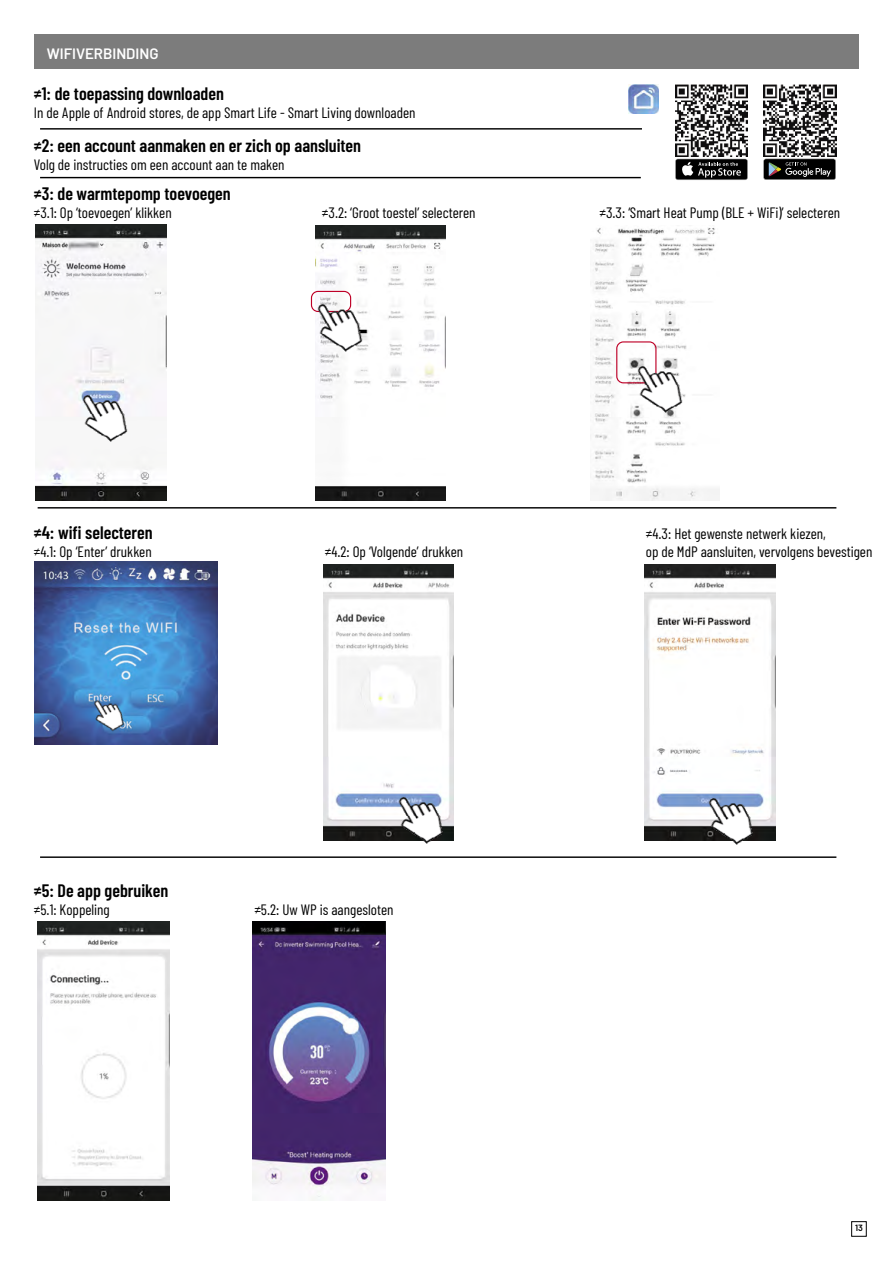
<style>
.page{position:relative;width:893px;height:1263px;background:#fff}
.page>*{position:absolute;margin:0;border:0;box-sizing:border-box;transform-origin:0 0}
.t1{font:600 18px "Barlow Condensed";color:#000}
.t2{font:15px "Barlow Condensed";color:#000}
.t3{font:600 15px "Barlow";color:#fff}
.t4{font:600 9px "Barlow";color:#000}
</style>
<div class="page">
<img style="left:629px;top:84px;width:29px;height:29px">
<img style="left:675px;top:84px;width:73px;height:73px">
<img style="left:764px;top:84px;width:72px;height:73px">
<svg style="left:763px;top:159px;width:73px;height:21px"></svg>
<svg style="left:675px;top:159px;width:73px;height:21px"></svg>
<hr style="left:40px;top:128px;width:602px;height:2px;background:#000">
<hr style="left:40px;top:177px;width:601px;height:1px;background:#000">
<hr style="left:38px;top:507px;width:798px;height:1px;background:#000">
<hr style="left:40px;top:856px;width:796px;height:2px;background:#000">
<img style="left:36px;top:224px;width:131px;height:276px">
<img style="left:315px;top:225px;width:131px;height:276px">
<img style="left:590px;top:228px;width:129px;height:273px">
<img style="left:81px;top:393px;width:47px;height:53px">
<div style="left:311px;top:291px;width:40px;height:21px;border:1px solid #be0027;border-radius:7px"></div>
<img style="left:317px;top:303px;width:47px;height:52px">
<div style="left:616px;top:341px;width:40px;height:42px;border:1px solid #be0027;border-radius:7px"></div>
<img style="left:637px;top:364px;width:47px;height:53px">
<img style="left:34px;top:562px;width:183px;height:183px">
<img style="left:94px;top:699px;width:30px;height:34px">
<img style="left:323px;top:564px;width:131px;height:276px">
<img style="left:645px;top:564px;width:130px;height:276px">
<img style="left:398px;top:795px;width:47px;height:49px">
<img style="left:707px;top:796px;width:47px;height:49px">
<img style="left:38px;top:921px;width:132px;height:280px">
<img style="left:253px;top:921px;width:132px;height:280px">
<div style="left:851px;top:1221px;width:16px;height:15px;border:1px solid #000"></div>
<div style="left:34px;top:34px;width:825px;height:34px;background:#7c7c7c"></div>
<p class="t3" style="left:47px;top:44px;width:113px">WIFIVERBINDING</p>
<p class="t1" style="left:34px;top:81px;width:192px">≠1: de toepassing downloaden</p>
<p class="t2" style="left:34px;top:103px;width:383px">In de Apple of Android stores, de app Smart Life - Smart Living downloaden</p>
<p class="t1" style="left:34px;top:133px;width:329px">≠2: een account aanmaken en er zich op aansluiten</p>
<p class="t2" style="left:34px;top:156px;width:252px">Volg de instructies om een account aan te maken</p>
<p class="t1" style="left:34px;top:181px;width:199px">≠3: de warmtepomp toevoegen</p>
<p class="t2" style="left:34px;top:204px;width:139px">≠3.1: Op ‘toevoegen’ klikken</p>
<p class="t2" style="left:322px;top:204px;width:155px">≠3.2: ‘Groot toestel’ selecteren</p>
<p class="t2" style="left:599px;top:204px;width:242px">≠3.3: ‘Smart Heat Pump (BLE + WiFi)’ selecteren</p>
<p class="t1" style="left:34px;top:520px;width:120px">≠4: wifi selecteren</p>
<p class="t2" style="left:646px;top:525px;width:181px">≠4.3: Het gewenste netwerk kiezen,</p>
<p class="t2" style="left:34px;top:543px;width:119px">≠4.1: Op ‘Enter’ drukken</p>
<p class="t2" style="left:325px;top:543px;width:140px">≠4.2: Op ‘Volgende’ drukken</p>
<p class="t2" style="left:646px;top:543px;width:228px">op de MdP aansluiten, vervolgens bevestigen</p>
<p class="t1" style="left:34px;top:878px;width:136px">≠5: De app gebruiken</p>
<p class="t2" style="left:34px;top:900px;width:78px">≠5.1: Koppeling</p>
<p class="t2" style="left:254px;top:900px;width:141px">≠5.2: Uw WP is aangesloten</p>
<p class="t4" style="left:855px;top:1222px;width:9px">13</p>
</div>
